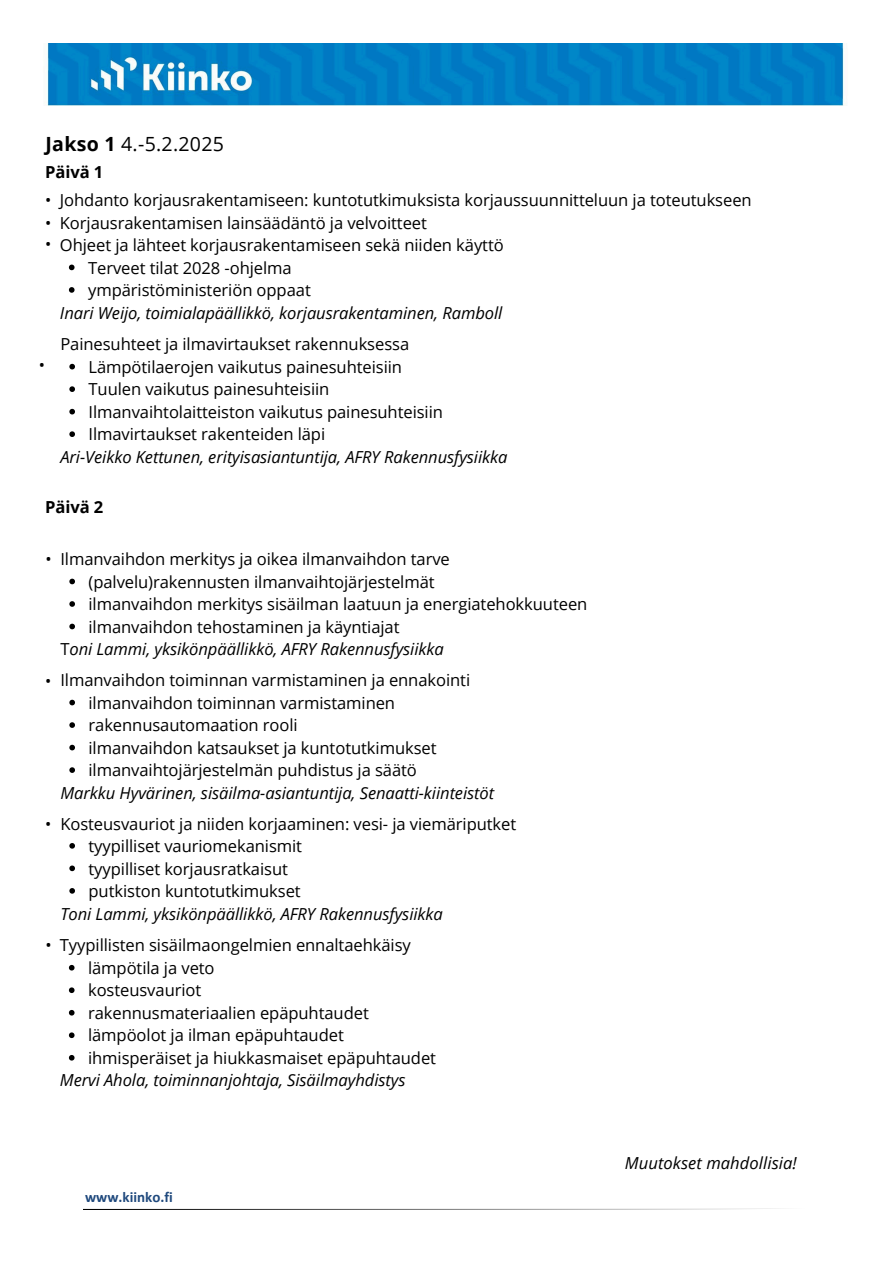
<style>
.page{position:relative;width:894px;height:1264px;background:#fff}
.page>*{position:absolute;margin:0;border:0;box-sizing:border-box;transform-origin:0 0}
.t1{font:19.5px "Open Sans";color:#000}
.t2{font:16.5px "Open Sans";letter-spacing:-.005em;color:#000}
.t3{font:italic 16.5px "Open Sans";letter-spacing:-.005em;color:#000}
.t4{font:700 16.5px "Open Sans";letter-spacing:-.005em;color:#000}
.t5{font:700 15px "Calibri";color:#1f497d}
.s1{font-weight:700}
.s2{font-style:normal}
</style>
<div class="page">
<svg style="left:83px;top:1208px;width:696px;height:1px"></svg>
<img style="left:47px;top:44px;width:799px;height:62px">
<svg style="left:69px;top:578px;width:6px;height:6px"></svg>
<svg style="left:69px;top:601px;width:6px;height:6px"></svg>
<svg style="left:69px;top:623px;width:6px;height:6px"></svg>
<svg style="left:69px;top:699px;width:6px;height:6px"></svg>
<svg style="left:69px;top:722px;width:6px;height:6px"></svg>
<svg style="left:69px;top:744px;width:6px;height:6px"></svg>
<svg style="left:69px;top:767px;width:6px;height:6px"></svg>
<svg style="left:69px;top:843px;width:6px;height:5px"></svg>
<svg style="left:69px;top:865px;width:6px;height:6px"></svg>
<svg style="left:69px;top:888px;width:6px;height:5px"></svg>
<svg style="left:69px;top:364px;width:6px;height:5px"></svg>
<svg style="left:69px;top:386px;width:6px;height:6px"></svg>
<svg style="left:69px;top:409px;width:6px;height:5px"></svg>
<svg style="left:69px;top:431px;width:6px;height:6px"></svg>
<svg style="left:69px;top:264px;width:5px;height:6px"></svg>
<svg style="left:69px;top:287px;width:5px;height:6px"></svg>
<svg style="left:69px;top:964px;width:5px;height:6px"></svg>
<svg style="left:69px;top:987px;width:5px;height:6px"></svg>
<svg style="left:69px;top:1010px;width:5px;height:5px"></svg>
<svg style="left:69px;top:1032px;width:5px;height:6px"></svg>
<svg style="left:69px;top:1055px;width:5px;height:5px"></svg>
<p class="t1" style="left:46px;top:130px;width:180px"><span class="s1">Jakso 1</span> 4.-5.2.2025</p>
<p class="t4" style="left:45px;top:161px;width:60px">Päivä 1</p>
<p class="t2" style="left:45px;top:188px;width:8px">•</p>
<p class="t2" style="left:45px;top:211px;width:8px">•</p>
<p class="t2" style="left:45px;top:232px;width:8px">•</p>
<p class="t2" style="left:39px;top:354px;width:8px">•</p>
<p class="t2" style="left:60px;top:188px;width:693px">Johdanto korjausrakentamiseen: kuntotutkimuksista korjaussuunnitteluun ja toteutukseen</p>
<p class="t2" style="left:60px;top:211px;width:368px">Korjausrakentamisen lainsäädäntö ja velvoitteet</p>
<p class="t2" style="left:60px;top:233px;width:445px">Ohjeet ja lähteet korjausrakentamiseen sekä niiden käyttö</p>
<p class="t2" style="left:88px;top:256px;width:205px">Terveet tilat 2028 -ohjelma</p>
<p class="t2" style="left:88px;top:278px;width:224px">ympäristöministeriön oppaat</p>
<p class="t3" style="left:60px;top:301px;width:444px">Inari Weijo, toimialapäällikkö, korjausrakentaminen, Ramboll</p>
<p class="t2" style="left:60px;top:333px;width:350px">Painesuhteet ja ilmavirtaukset rakennuksessa</p>
<p class="t2" style="left:88px;top:355px;width:315px">Lämpötilaerojen vaikutus painesuhteisiin</p>
<p class="t2" style="left:88px;top:378px;width:242px">Tuulen vaikutus painesuhteisiin</p>
<p class="t2" style="left:88px;top:400px;width:356px">Ilmanvaihtolaitteiston vaikutus painesuhteisiin</p>
<p class="t2" style="left:88px;top:423px;width:238px">Ilmavirtaukset rakenteiden läpi</p>
<p class="t3" style="left:60px;top:445px;width:448px">Ari-Veikko Kettunen, erityisasiantuntija, AFRY Rakennusfysiikka</p>
<p class="t4" style="left:45px;top:495px;width:60px">Päivä 2</p>
<p class="t2" style="left:60px;top:547px;width:391px">Ilmanvaihdon merkitys ja oikea ilmanvaihdon tarve</p>
<p class="t2" style="left:88px;top:570px;width:347px">(palvelu)rakennusten ilmanvaihtojärjestelmät</p>
<p class="t2" style="left:88px;top:592px;width:500px">ilmanvaihdon merkitys sisäilman laatuun ja energiatehokkuuteen</p>
<p class="t2" style="left:88px;top:615px;width:312px">ilmanvaihdon tehostaminen ja käyntiajat</p>
<p class="t3" style="left:60px;top:637px;width:385px"><span class="s2">T</span>oni Lammi, yksikönpäällikkö, AFRY Rakennusfysiikka</p>
<p class="t2" style="left:60px;top:668px;width:411px">Ilmanvaihdon toiminnan varmistaminen ja ennakointi</p>
<p class="t2" style="left:88px;top:691px;width:308px">ilmanvaihdon toiminnan varmistaminen</p>
<p class="t2" style="left:88px;top:713px;width:211px">rakennusautomaation rooli</p>
<p class="t2" style="left:88px;top:736px;width:349px">ilmanvaihdon katsaukset ja kuntotutkimukset</p>
<p class="t2" style="left:88px;top:758px;width:330px">ilmanvaihtojärjestelmän puhdistus ja säätö</p>
<p class="t3" style="left:60px;top:781px;width:435px">Markku Hyvärinen, sisäilma-asiantuntija, Senaatti-kiinteistöt</p>
<p class="t2" style="left:46px;top:547px;width:8px">•</p>
<p class="t2" style="left:45px;top:669px;width:8px">•</p>
<p class="t2" style="left:45px;top:812px;width:8px">•</p>
<p class="t2" style="left:46px;top:933px;width:8px">•</p>
<p class="t2" style="left:60px;top:811px;width:457px">Kosteusvauriot ja niiden korjaaminen: vesi- ja viemäriputket</p>
<h2 class="t2" style="left:88px;top:834px;width:215px">tyypilliset vauriomekanismit</h2>
<p class="t2" style="left:88px;top:856px;width:201px">tyypilliset korjausratkaisut</p>
<p class="t2" style="left:88px;top:879px;width:214px">putkiston kuntotutkimukset</p>
<p class="t3" style="left:60px;top:901px;width:384px">Toni Lammi, yksikönpäällikkö, AFRY Rakennusfysiikka</p>
<p class="t2" style="left:60px;top:933px;width:352px">Tyypillisten sisäilmaongelmien ennaltaehkäisy</p>
<p class="t2" style="left:88px;top:956px;width:128px">lämpötila ja veto</p>
<p class="t2" style="left:88px;top:978px;width:115px">kosteusvauriot</p>
<p class="t2" style="left:88px;top:1001px;width:282px">rakennusmateriaalien epäpuhtaudet</p>
<p class="t2" style="left:88px;top:1023px;width:257px">lämpöolot ja ilman epäpuhtaudet</p>
<p class="t2" style="left:88px;top:1046px;width:349px">ihmisperäiset ja hiukkasmaiset epäpuhtaudet</p>
<p class="t3" style="left:60px;top:1068px;width:347px">Mervi Ahola, toiminnanjohtaja, Sisäilmayhdistys</p>
<h1 class="t5" style="left:85px;top:1190px;width:89px">www.kiinko.fi</h1>
<p class="t3" style="left:624px;top:1151px;width:173px">Muutokset mahdollisia!</p>
</div>
